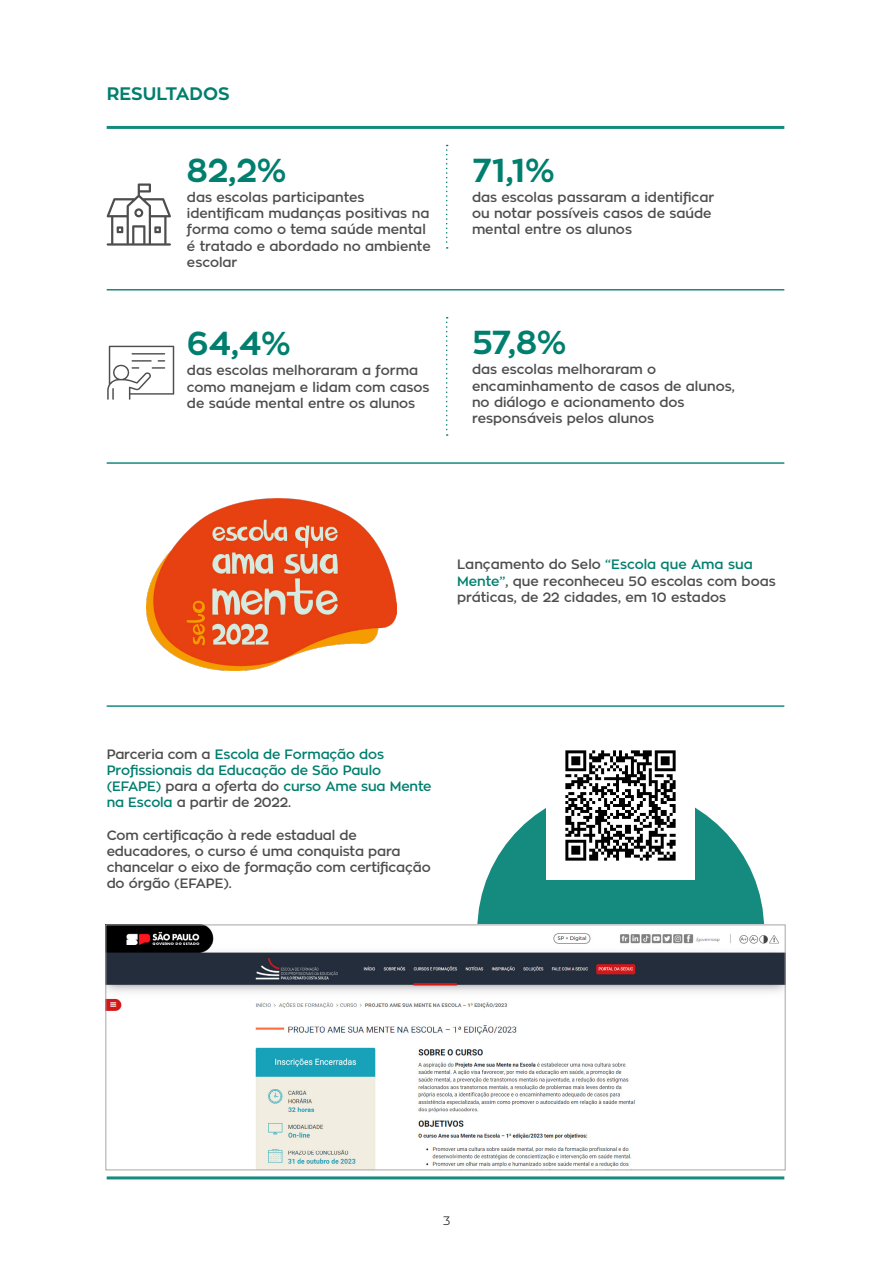
<style>
.page{position:relative;width:893px;height:1263px;background:#fff}
.page>*{position:absolute;margin:0;border:0;box-sizing:border-box;transform-origin:0 0}
.t1{font:700 33px "Zona Pro";color:#007f6e}
.t2{font:700 18px "Zona Pro";color:#007f6e}
.t3{font:600 13.5px/16.2px "Zona Pro";color:#4d4d4d}
.t4{font:600 13.5px/16.2px "Zona Pro";letter-spacing:-.01em;color:#007f6e}
.t5{font:300 12px "Zona Pro";color:#000}
.s1{color:#007f6e}
.s2{color:#4d4d4d}
</style>
<div class="page">
<div style="left:477px;top:787px;width:287px;height:287px;background:#148b7e;border-radius:50%"></div>
<svg style="left:446px;top:145px;width:2px;height:104px"></svg>
<svg style="left:446px;top:317px;width:2px;height:119px"></svg>
<svg style="left:107px;top:183px;width:64px;height:63px"></svg>
<hr style="left:107px;top:289px;width:677px;height:1px;background:#148b7e">
<hr style="left:107px;top:126px;width:677px;height:3px;background:#148b7e">
<hr style="left:107px;top:1176px;width:677px;height:3px;background:#148b7e">
<hr style="left:107px;top:462px;width:677px;height:2px;background:#148b7e">
<hr style="left:107px;top:705px;width:677px;height:2px;background:#148b7e">
<svg style="left:107px;top:346px;width:67px;height:54px"></svg>
<img style="left:146px;top:499px;width:251px;height:172px">
<img style="left:547px;top:750px;width:148px;height:129px">
<img style="left:107px;top:926px;width:676px;height:242px">
<div style="left:105px;top:924px;width:680px;height:246px;border:1px solid #a6a6a6"></div>
<h2 class="t2" style="left:107px;top:82px;width:125px">RESULTADOS</h2>
<h1 class="t1" style="left:187px;top:148px;width:101px">82,2%</h1>
<h1 class="t1" style="left:472px;top:148px;width:84px">71,1%</h1>
<p class="t3" style="left:187px;top:189px;width:245px">das escolas participantes identificam mudanças positivas na forma como o tema saúde mental é tratado e abordado no ambiente escolar</p>
<p class="t3" style="left:472px;top:189px;width:244px">das escolas passaram a identificar ou notar possíveis casos de saúde mental entre os alunos</p>
<h1 class="t1" style="left:187px;top:322px;width:106px">64,4%</h1>
<h1 class="t1" style="left:472px;top:321px;width:96px">57,8%</h1>
<p class="t3" style="left:187px;top:362px;width:244px">das escolas melhoraram a forma como manejam e lidam com casos de saúde mental entre os alunos</p>
<p class="t3" style="left:472px;top:361px;width:264px">das escolas melhoraram o encaminhamento de casos de alunos, no diálogo e acionamento dos responsáveis pelos alunos</p>
<p class="t3" style="left:457px;top:556px;width:320px">Lançamento do Selo <span class="s1">“Escola que Ama sua<br>Mente”</span>, que reconheceu 50 escolas com boas práticas, de 22 cidades, em 10 estados</p>
<p class="t4" style="left:107px;top:746px;width:326px"><span class="s2">Parceria com a</span> Escola de Formação dos Profissionais da Educação de São Paulo (EFAPE) <span class="s2">para a oferta do</span> curso Ame sua Mente na Escola <span class="s2">a partir de 2022.</span></p>
<p class="t3" style="left:107px;top:827px;width:325px">Com certificação à rede estadual de educadores, o curso é uma conquista para chancelar o eixo de formação com certificação do órgão (EFAPE).</p>
<p class="t5" style="left:443px;top:1213px;width:9px">3</p>
</div>
